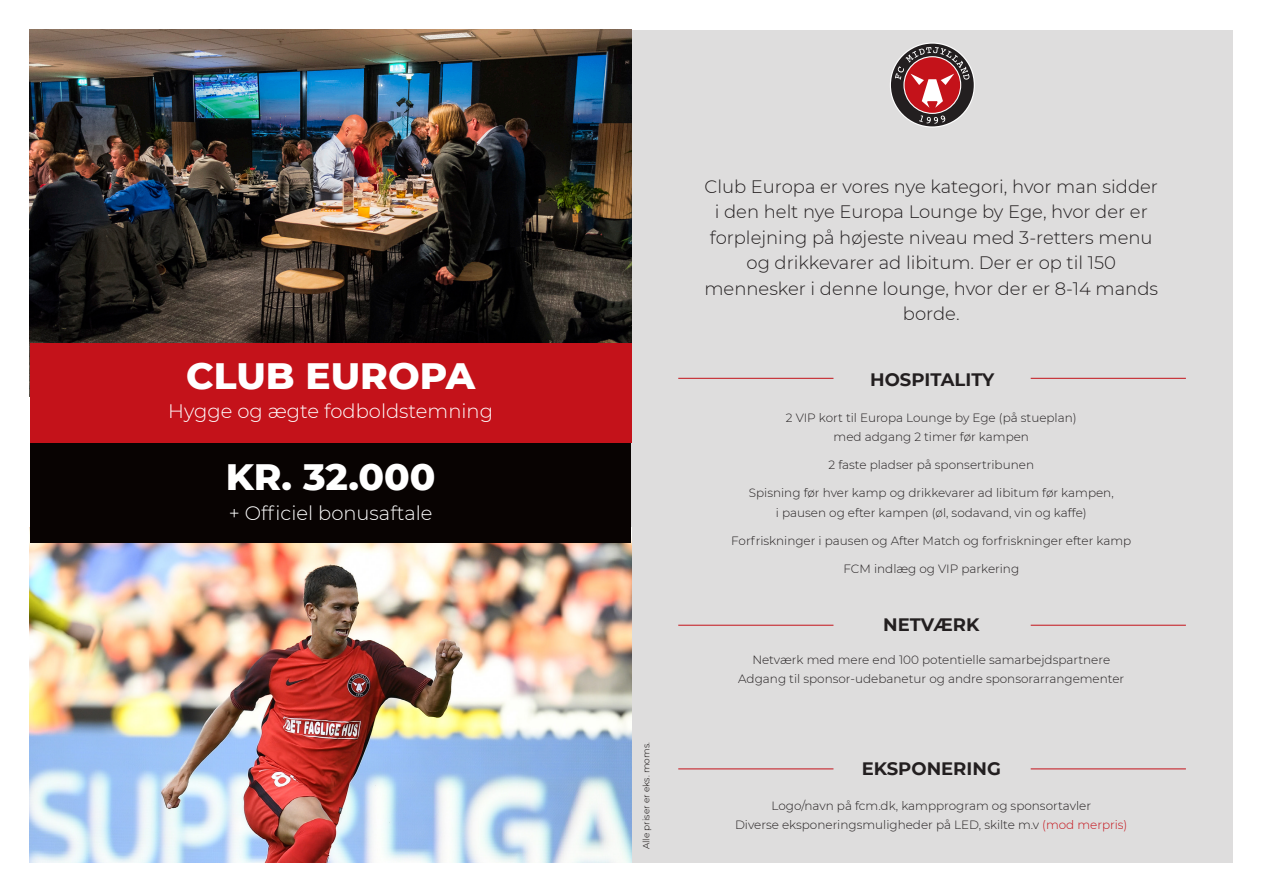
<style>
.page{position:relative;width:1263px;height:893px;background:#fff}
.page>*{position:absolute;margin:0;border:0;box-sizing:border-box;transform-origin:0 0}
.t1{font:800 37.5px "Montserrat";color:#fff}
.t2{font:300 19.5px "Montserrat";color:#fff}
.t3{font:300 18px/25.5px "Montserrat";color:#231f20;text-align:center}
.t4{font:700 18px "Montserrat";color:#231f20}
.t5{font:300 12px/19.5px "Montserrat";color:#231f20;text-align:center}
.Brødtekst{font:300 9px "Montserrat";color:#080302}
.s1{color:#c4121a}
</style>
<div class="page">
<div style="left:623px;top:30px;width:609px;height:832px;background:#dedddd"></div>
<img style="left:30px;top:543px;width:601px;height:319px">
<img style="left:30px;top:30px;width:601px;height:313px">
<div style="left:30px;top:343px;width:601px;height:100px;background:#c4121a"></div>
<div style="left:30px;top:443px;width:601px;height:100px;background:#080302"></div>
<svg style="left:890px;top:43px;width:85px;height:85px"></svg>
<div style="left:891px;top:44px;width:83px;height:82px;background:#231f20;border-radius:50%"></div>
<svg style="left:904px;top:57px;width:56px;height:56px"></svg>
<svg style="left:919px;top:115px;width:26px;height:9px"></svg>
<svg style="left:895px;top:47px;width:74px;height:61px"></svg>
<hr style="left:678px;top:378px;width:155px;height:1px;background:#c4121a">
<hr style="left:1031px;top:378px;width:155px;height:1px;background:#c4121a">
<hr style="left:678px;top:625px;width:155px;height:1px;background:#c4121a">
<hr style="left:1031px;top:625px;width:155px;height:1px;background:#c4121a">
<hr style="left:678px;top:768px;width:155px;height:1px;background:#c4121a">
<hr style="left:1031px;top:768px;width:155px;height:1px;background:#c4121a">
<p class="t1" style="left:186px;top:348px;width:291px">CLUB EUROPA</p>
<p class="t2" style="left:168px;top:398px;width:326px">Hygge og ægte fodboldstemning</p>
<p class="t1" style="left:226px;top:449px;width:211px">KR. 32.000</p>
<p class="t2" style="left:229px;top:499px;width:205px">+ Officiel bonusaftale</p>
<p class="Brødtekst" style="left:640px;top:849px;width:109px;rotate:-90deg">Alle priser er eks. moms.</p>
<p class="t3" style="left:704px;top:173px;width:455px">Club Europa er vores nye kategori, hvor man sidder i den helt nye Europa Lounge by Ege, hvor der er</p>
<p class="t3" style="left:710px;top:224px;width:444px">forplejning på højeste niveau med 3-retters menu og drikkevarer ad libitum. Der er op til 150</p>
<p class="t3" style="left:704px;top:275px;width:455px">mennesker i denne lounge, hvor der er 8-14 mands borde.</p>
<p class="t4" style="left:870px;top:367px;width:126px">HOSPITALITY</p>
<p class="t5" style="left:786px;top:407px;width:292px">2 VIP kort til Europa Lounge by Ege (på stueplan) med adgang 2 timer før kampen</p>
<p class="t5" style="left:828px;top:455px;width:207px">2 faste pladser på sponsertribunen</p>
<p class="t5" style="left:749px;top:483px;width:366px">Spisning før hver kamp og drikkevarer ad libitum før kampen, i pausen og efter kampen (øl, sodavand, vin og kaffe)</p>
<p class="t5" style="left:731px;top:530px;width:401px">Forfriskninger i pausen og After Match og forfriskninger efter kamp</p>
<p class="t5" style="left:843px;top:558px;width:177px">FCM indlæg og VIP parkering</p>
<p class="t4" style="left:883px;top:612px;width:98px">NETVÆRK</p>
<p class="t5" style="left:752px;top:650px;width:359px">Netværk med mere end 100 potentielle samarbejdspartnere</p>
<p class="t5" style="left:738px;top:669px;width:388px">Adgang til sponsor-udebanetur og andre sponsorarrangementer</p>
<p class="t4" style="left:862px;top:756px;width:141px">EKSPONERING</p>
<p class="t5" style="left:771px;top:795px;width:321px">Logo/navn på fcm.dk, kampprogram og sponsortavler</p>
<p class="t5" style="left:735px;top:815px;width:394px">Diverse eksponeringsmuligheder på LED, skilte m.v <span class="s1">(mod merpris)</span></p>
</div>
